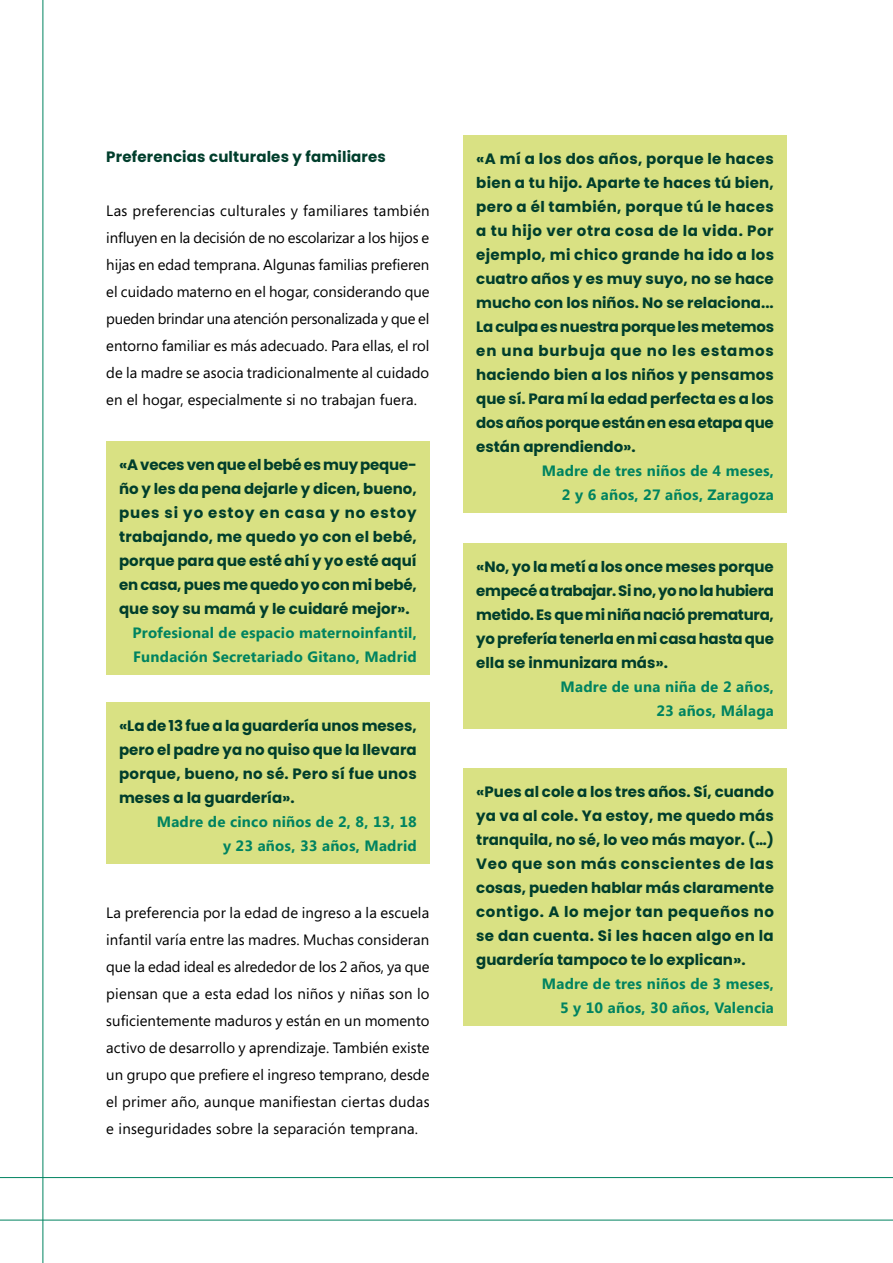
<style>
.page{position:relative;width:893px;height:1263px;background:#fff}
.page>*{position:absolute;margin:0;border:0;box-sizing:border-box;transform-origin:0 0}
.t1{font:700 15px/24px "Poppins";color:#003e2c;text-align:justify}
.t2{font:15px/27px "Segoe";letter-spacing:.005em;color:#000;text-align:justify}
.t3{font:700 15px/24px "Segoe";letter-spacing:.015em;color:#008360;text-align:right}
</style>
<div class="page">
<hr style="left:43px;top:0;width:1px;height:1263px;background:#008360">
<hr style="left:0;top:1220px;width:893px;height:1px;background:#008360">
<hr style="left:0;top:1177px;width:893px;height:1px;background:#008360">
<div style="left:106px;top:442px;width:323px;height:233px;background:#d9e183"></div>
<div style="left:106px;top:703px;width:323px;height:161px;background:#d9e183"></div>
<div style="left:463px;top:136px;width:324px;height:377px;background:#d9e183"></div>
<div style="left:463px;top:544px;width:324px;height:185px;background:#d9e183"></div>
<div style="left:463px;top:769px;width:324px;height:257px;background:#d9e183"></div>
<p class="t1" style="left:106px;top:145px;width:281px">Preferencias culturales y familiares</p>
<p class="t2" style="left:106px;top:197px;width:325px">Las preferencias culturales y familiares también influyen en la decisión de no escolarizar a los hijos e hijas en edad temprana. Algunas familias prefieren el cuidado materno en el hogar, considerando que pueden brindar una atención personalizada y que el entorno familiar es más adecuado. Para ellas, el rol de la madre se asocia tradicionalmente al cuidado en el hogar, especialmente si no trabajan fuera.</p>
<p class="t1" style="left:119px;top:453px;width:299px">«A veces ven que el bebé es muy peque&shy;ño y les da pena dejarle y dicen, bueno, pues si yo estoy en casa y no estoy trabajando, me quedo yo con el bebé, porque para que esté ahí y yo esté aquí en casa, pues me quedo yo con mi bebé, que soy su mamá y le cuidaré mejor».</p>
<p class="t3" style="left:132px;top:620px;width:286px;text-align:left">Profesional de espacio maternoinfantil,<br>Fundación Secretariado Gitano, Madrid</p>
<p class="t1" style="left:119px;top:714px;width:299px">«La de 13 fue a la guardería unos meses, pero el padre ya no quiso que la llevara porque, bueno, no sé. Pero sí fue unos meses a la guardería».</p>
<p class="t3" style="left:157px;top:809px;width:262px">Madre de cinco niños de 2, 8, 13, 18 y 23 años, 33 años, Madrid</p>
<p class="t2" style="left:106px;top:899px;width:325px">La preferencia por la edad de ingreso a la escuela infantil varía entre las madres. Muchas consideran que la edad ideal es alrededor de los 2 años, ya que piensan que a esta edad los niños y niñas son lo suficientemente maduros y están en un momento activo de desarrollo y aprendizaje. También existe un grupo que prefiere el ingreso temprano, desde el primer año, aunque manifiestan ciertas dudas e inseguridades sobre la separación temprana.</p>
<p class="t1" style="left:476px;top:147px;width:299px">«A mí a los dos años, porque le haces bien a tu hijo. Aparte te haces tú bien, pero a él también, porque tú le haces a tu hijo ver otra cosa de la vida. Por ejemplo, mi chico grande ha ido a los cuatro años y es muy suyo, no se hace mucho con los niños. No se relaciona...<br>La culpa es nuestra porque les metemos en una burbuja que no les estamos haciendo bien a los niños y pensamos que sí. Para mí la edad perfecta es a los dos años porque están en esa etapa que están aprendiendo».</p>
<p class="t3" style="left:542px;top:458px;width:234px">Madre de tres niños de 4 meses,<br>2 y 6 años, 27 años, Zaragoza</p>
<p class="t1" style="left:476px;top:555px;width:299px">«No, yo la metí a los once meses porque empecé a trabajar. Si no, yo no la hubiera metido. Es que mi niña nació prematura, yo prefería tenerla en mi casa hasta que ella se inmunizara más».</p>
<p class="t3" style="left:561px;top:674px;width:215px">Madre de una niña de 2 años,<br>23 años, Málaga</p>
<p class="t1" style="left:476px;top:780px;width:299px">«Pues al cole a los tres años. Sí, cuando ya va al cole. Ya estoy, me quedo más tranquila, no sé, lo veo más mayor. (…)<br>Veo que son más conscientes de las cosas, pueden hablar más claramente contigo. A lo mejor tan pequeños no se dan cuenta. Si les hacen algo en la guardería tampoco te lo explican».</p>
<p class="t3" style="left:542px;top:971px;width:234px">Madre de tres niños de 3 meses,<br>5 y 10 años, 30 años, Valencia</p>
</div>
